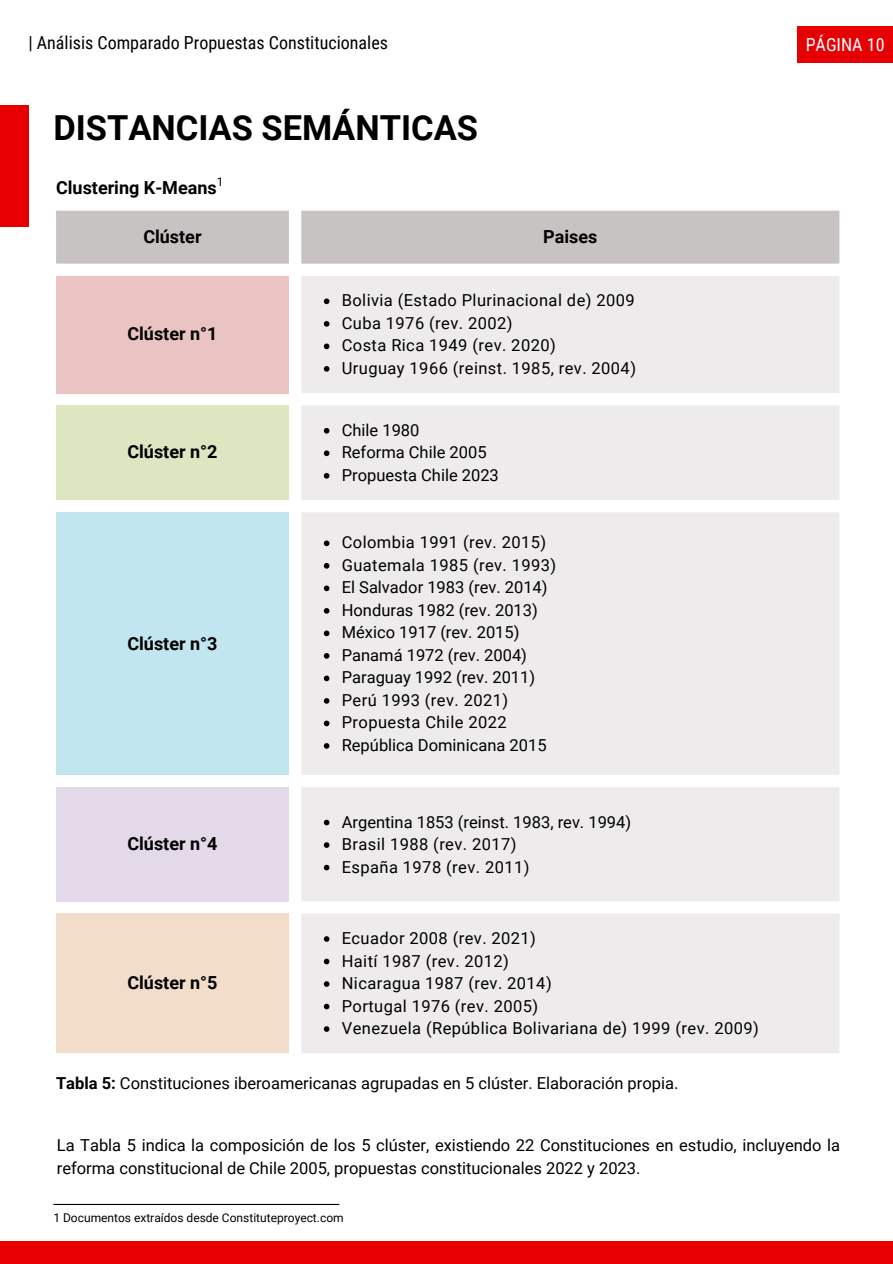
<style>
.page{position:relative;width:893px;height:1264px;background:#fff}
.page>*{position:absolute;margin:0;border:0;box-sizing:border-box;transform-origin:0 0}
.t1{font:700 34.5px "Roboto";color:#000}
.t2{font:700 18px "Roboto";color:#000}
.t3{font:18px "Roboto Condensed";color:#000}
.t4{font:18px "Roboto Condensed";color:#fff}
.t5{font:16.5px/22.5px "Roboto";color:#000}
.t6{font:16.5px/22.5px "Roboto";letter-spacing:.025em;color:#000}
.t7{font:12px "Roboto";color:#000}
.s1{font-weight:700}
</style>
<div class="page">
<div style="left:796px;top:27px;width:96px;height:36px;background:#e70003"></div>
<div style="left:0;top:1241px;width:892px;height:22px;background:#e70003"></div>
<div style="left:0;top:106px;width:28px;height:121px;background:#e70003"></div>
<div style="left:56px;top:211px;width:783px;height:52px;background:#c8c3c3"></div>
<div style="left:56px;top:276px;width:233px;height:117px;background:#eac4c2"></div>
<div style="left:301px;top:276px;width:538px;height:777px;background:#edebeb"></div>
<div style="left:56px;top:405px;width:233px;height:95px;background:#dce7c2"></div>
<div style="left:56px;top:512px;width:233px;height:262px;background:#c2e6ef"></div>
<div style="left:56px;top:787px;width:233px;height:114px;background:#e4d9e9"></div>
<div style="left:56px;top:913px;width:233px;height:140px;background:#f2ddcb"></div>
<svg style="left:324px;top:298px;width:5px;height:6px"></svg>
<svg style="left:324px;top:321px;width:5px;height:5px"></svg>
<svg style="left:324px;top:343px;width:5px;height:6px"></svg>
<svg style="left:324px;top:366px;width:5px;height:5px"></svg>
<svg style="left:324px;top:428px;width:5px;height:5px"></svg>
<svg style="left:324px;top:450px;width:5px;height:6px"></svg>
<svg style="left:324px;top:473px;width:5px;height:5px"></svg>
<svg style="left:324px;top:540px;width:5px;height:6px"></svg>
<svg style="left:324px;top:563px;width:5px;height:5px"></svg>
<svg style="left:324px;top:585px;width:5px;height:6px"></svg>
<svg style="left:324px;top:608px;width:5px;height:5px"></svg>
<svg style="left:324px;top:630px;width:5px;height:6px"></svg>
<svg style="left:324px;top:653px;width:5px;height:5px"></svg>
<svg style="left:324px;top:675px;width:5px;height:6px"></svg>
<svg style="left:324px;top:698px;width:5px;height:5px"></svg>
<svg style="left:324px;top:720px;width:5px;height:6px"></svg>
<svg style="left:324px;top:743px;width:5px;height:5px"></svg>
<svg style="left:324px;top:819px;width:5px;height:6px"></svg>
<svg style="left:324px;top:842px;width:5px;height:5px"></svg>
<svg style="left:324px;top:864px;width:5px;height:6px"></svg>
<svg style="left:324px;top:936px;width:5px;height:5px"></svg>
<svg style="left:324px;top:958px;width:5px;height:6px"></svg>
<svg style="left:324px;top:981px;width:5px;height:5px"></svg>
<svg style="left:324px;top:1003px;width:5px;height:6px"></svg>
<svg style="left:324px;top:1026px;width:5px;height:5px"></svg>
<hr style="left:53px;top:1203px;width:286px;height:1px;background:#000">
<p class="t3" style="left:28px;top:33px;width:361px">| Análisis Comparado Propuestas Constitucionales</p>
<h1 class="t1" style="left:53px;top:107px;width:426px">DISTANCIAS SEMÁNTICAS</h1>
<p class="t7" style="left:217px;top:175px;width:8px">1</p>
<p class="t2" style="left:56px;top:178px;width:162px">Clustering K-Means</p>
<p class="t2" style="left:143px;top:227px;width:60px">Clúster</p>
<p class="t2" style="left:543px;top:227px;width:56px">Paises</p>
<p class="t2" style="left:127px;top:323px;width:92px">Clúster n°1</p>
<p class="t2" style="left:127px;top:441px;width:92px">Clúster n°2</p>
<p class="t2" style="left:127px;top:633px;width:92px">Clúster n°3</p>
<p class="t2" style="left:127px;top:833px;width:92px">Clúster n°4</p>
<p class="t2" style="left:127px;top:972px;width:92px">Clúster n°5</p>
<p class="t6" style="left:342px;top:289px;width:296px">Bolivia (Estado Plurinacional de) 2009<br>Cuba 1976 (rev. 2002)<br>Costa Rica 1949 (rev. 2020)<br>Uruguay 1966 (reinst. 1985, rev. 2004)</p>
<p class="t5" style="left:342px;top:419px;width:159px">Chile 1980<br>Reforma Chile 2005<br>Propuesta Chile 2023</p>
<p class="t5" style="left:342px;top:531px;width:216px">Colombia 1991 (rev. 2015)<br>Guatemala 1985 (rev. 1993)<br>El Salvador 1983 (rev. 2014)<br>Honduras 1982 (rev. 2013)<br>México 1917 (rev. 2015)<br>Panamá 1972 (rev. 2004)<br>Paraguay 1992 (rev. 2011)<br>Perú 1993 (rev. 2021)<br>Propuesta Chile 2022<br>República Dominicana 2015</p>
<p class="t6" style="left:342px;top:810px;width:291px">Argentina 1853 (reinst. 1983, rev. 1994)<br>Brasil 1988 (rev. 2017)<br>España 1978 (rev. 2011)</p>
<p class="t6" style="left:342px;top:927px;width:418px">Ecuador 2008 (rev. 2021)<br>Haití 1987 (rev. 2012)<br>Nicaragua 1987 (rev. 2014)<br>Portugal 1976 (rev. 2005)<br>Venezuela (República Bolivariana de) 1999 (rev. 2009)</p>
<p class="t5" style="left:56px;top:1071px;width:623px"><span class="s1">Tabla 5:</span> Constituciones iberoamericanas agrupadas en 5 clúster. Elaboración propia.</p>
<p class="t4" style="left:805px;top:34px;width:80px">PÁGINA 10</p>
<p class="t5" style="left:57px;top:1134px;width:784px">La Tabla 5 indica la composición de los 5 clúster, existiendo 22 Constituciones en estudio, incluyendo la reforma constitucional de Chile 2005, propuestas constitucionales 2022 y 2023.</p>
<p class="t7" style="left:53px;top:1210px;width:292px">1 Documentos extraídos desde Constituteproyect.com</p>
</div>
